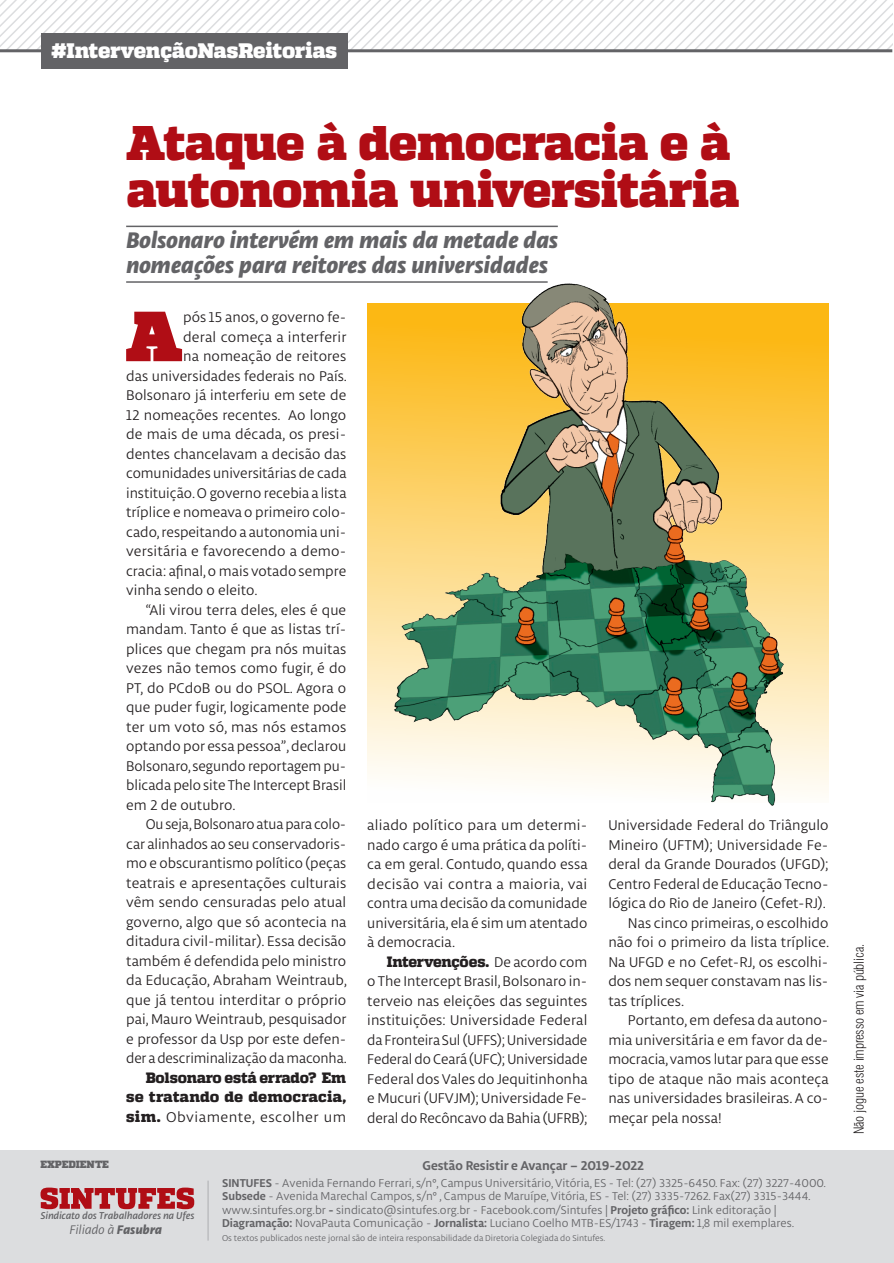
<style>
.page{position:relative;width:894px;height:1263px;background:#fff}
.page>*{position:absolute;margin:0;border:0;box-sizing:border-box;transform-origin:0 0}
._1_paragrafo{font:800 70.65px "Quadon";color:#b00d15}
.titulo_bold{font:900 48.6px/46.7px "Quadon";letter-spacing:-.015em;color:#b00d15}
.linha_fina{font:italic 800 24px/24.3px "Libertad";color:#636366}
.t1{font:900 21px "Quadon";letter-spacing:-.015em;color:#fff}
.texto{font:15px/19.5px "Libertad";color:#231f20;text-align:justify}
._1_paragrafo-2{font:15px "Libertad";color:#231f20}
.texto-2{font:800 15px/19.5px "Quadon";letter-spacing:-.01em;color:#231f20;text-align:justify}
.texto-3{font:700 13.65px "Libertad";color:#636366}
.TITULO{font:300 condensed 13.5px "Swiss 721 BT";letter-spacing:-.01em;color:#231f20}
.t2{font:italic 13.2px "Libertad";color:#636366}
.texto-4{font:12.15px/13.5px "Libertad";color:#636366}
.t3{font:italic 500 10.65px "Libertad";color:#636366}
.t4{font:900 10.5px "Quadon";letter-spacing:-.005em;color:#636366}
.texto-5{font:9.15px "Libertad";color:#636366}
.s1{font-family:"Libertad";font-weight:400}
.s2{font-family:"Quadon";font-weight:800}
.s3{font-weight:800}
.s4{font-weight:700}
</style>
<div class="page">
<div style="left:0;top:1150px;width:893px;height:113px;background:#dcdddf"></div>
<svg style="left:40px;top:1187px;width:154px;height:22px"></svg>
<hr style="left:207px;top:1180px;width:2px;height:60px;background:#bcbdc0">
<hr style="left:0;top:49px;width:891px;height:3px;background:#636366">
<div style="left:41px;top:33px;width:306px;height:36px;background:#636366"></div>
<hr style="left:126px;top:226px;width:431px;height:1px;background:#636366">
<hr style="left:126px;top:281px;width:421px;height:2px;background:#636366">
<div style="left:367px;top:303px;width:461px;height:499px;background:linear-gradient(to bottom,#fcb408,#fefefd)"></div>
<img style="left:388px;top:281px;width:419px;height:525px">
<svg style="left:0;top:0;width:893px;height:51px"></svg>
<p class="t1" style="left:51px;top:38px;width:287px">#IntervençãoNasReitorias</p>
<p class="titulo_bold" style="left:126px;top:121px;width:614px">Ataque à democracia e à autonomia universitária</p>
<p class="t4" style="left:40px;top:1158px;width:70px">EXPEDIENTE</p>
<p class="linha_fina" style="left:126px;top:227px;width:433px">Bolsonaro intervém em mais da metade das nomeações para reitores das universidades</p>
<p class="_1_paragrafo" style="left:125px;top:294px;width:59px">A</p>
<p class="_1_paragrafo-2" style="left:183px;top:308px;width:164px">pós 15 anos, o governo fe-</p>
<p class="_1_paragrafo-2" style="left:183px;top:328px;width:165px">deral começa a interferir</p>
<p class="_1_paragrafo-2" style="left:183px;top:347px;width:164px">na nomeação de reitores</p>
<p class="_1_paragrafo-2" style="left:126px;top:367px;width:222px">das universidades federais no País.</p>
<p class="_1_paragrafo-2" style="left:126px;top:386px;width:221px">Bolsonaro já interferiu em sete de</p>
<p class="_1_paragrafo-2" style="left:126px;top:406px;width:221px">12 nomeações recentes. Ao longo</p>
<p class="_1_paragrafo-2" style="left:126px;top:425px;width:221px">de mais de uma década, os presi-</p>
<p class="_1_paragrafo-2" style="left:126px;top:445px;width:221px">dentes chancelavam a decisão das</p>
<p class="_1_paragrafo-2" style="left:126px;top:464px;width:222px">comunidades universitárias de cada</p>
<p class="_1_paragrafo-2" style="left:126px;top:484px;width:222px">instituição. O governo recebia a lista</p>
<p class="_1_paragrafo-2" style="left:126px;top:503px;width:221px">tríplice e nomeava o primeiro colo-</p>
<p class="_1_paragrafo-2" style="left:126px;top:523px;width:221px">cado, respeitando a autonomia uni-</p>
<p class="_1_paragrafo-2" style="left:126px;top:542px;width:221px">versitária e favorecendo a demo-</p>
<p class="_1_paragrafo-2" style="left:126px;top:562px;width:221px">cracia: afinal, o mais votado sempre</p>
<p class="_1_paragrafo-2" style="left:126px;top:581px;width:133px">vinha sendo o eleito.</p>
<p class="texto" style="left:126px;top:600px;width:221px;text-indent:20px">“Ali virou terra deles, eles é que mandam. Tanto é que as listas trí&shy;plices que chegam pra nós muitas vezes não temos como fugir, é do PT, do PCdoB ou do PSOL. Agora o que puder fugir, logicamente pode ter um voto só, mas nós estamos optando por essa pessoa”, declarou Bolsonaro, segundo reportagem pu&shy;blicada pelo site The Intercept Brasil em 2 de outubro.</p>
<p class="texto" style="left:126px;top:814px;width:222px;text-indent:20px">Ou seja, Bolsonaro atua para colo&shy;car alinhados ao seu conservadoris&shy;mo e obscurantismo político (peças teatrais e apresentações culturais vêm sendo censuradas pelo atual governo, algo que só acontecia na ditadura civil-militar). Essa decisão também é defendida pelo ministro da Educação, Abraham Weintraub, que já tentou interditar o próprio pai, Mauro Weintraub, pesquisador e professor da Usp por este defen&shy;der a descriminalização da maconha.</p>
<p class="texto-2" style="left:126px;top:1068px;width:221px;text-indent:20px">Bolsonaro está errado? Em se tratando de democracia, sim. <span class="s1">Obviamente, escolher um</span></p>
<p class="texto" style="left:367px;top:815px;width:222px">aliado político para um determi&shy;nado cargo é uma prática da políti&shy;ca em geral. Contudo, quando essa decisão vai contra a maioria, vai contra uma decisão da comunidade universitária, ela é sim um atentado à democracia.</p>
<p class="texto" style="left:367px;top:952px;width:222px;text-indent:20px"><span class="s2">Intervenções.</span> De acordo com o The Intercept Brasil, Bolsonaro in&shy;terveio nas eleições das seguintes instituições: Universidade Federal da Fronteira Sul (UFFS); Universidade Federal do Ceará (UFC); Universidade Federal dos Vales do Jequitinhonha e Mucuri (UFVJM); Universidade Fe&shy;deral do Recôncavo da Bahia (UFRB);</p>
<p class="texto" style="left:608px;top:815px;width:221px">Universidade Federal do Triângulo Mineiro (UFTM); Universidade Fe&shy;deral da Grande Dourados (UFGD); Centro Federal de Educação Tecno&shy;lógica do Rio de Janeiro (Cefet-RJ).</p>
<p class="texto" style="left:608px;top:913px;width:222px;text-indent:20px">Nas cinco primeiras, o escolhido não foi o primeiro da lista tríplice.<br>Na UFGD e no Cefet-RJ, os escolhi&shy;dos nem sequer constavam nas lis&shy;tas tríplices.</p>
<p class="texto" style="left:608px;top:1010px;width:222px;text-indent:20px">Portanto, em defesa da autono&shy;mia universitária e em favor da de&shy;mocracia, vamos lutar para que esse tipo de ataque não mais aconteça nas universidades brasileiras. A co&shy;meçar pela nossa!</p>
<p class="texto-3" style="left:422px;top:1156px;width:223px">Gestão Resistir e Avançar – 2019-2022</p>
<p class="t3" style="left:41px;top:1208px;width:155px">Sindicato dos Trabalhadores na Ufes</p>
<p class="t2" style="left:69px;top:1221px;width:94px">Filiado à <span class="s3">Fasubra</span></p>
<p class="texto-4" style="left:222px;top:1175px;width:605px"><span class="s4">SINTUFES</span> - Avenida Fernando Ferrari, s/nº, Campus Universitário, Vitória, ES - Tel: (27) 3325-6450. Fax: (27) 3227-4000.</p>
<p class="texto-4" style="left:222px;top:1189px;width:589px"><span class="s4">Subsede</span> - Avenida Marechal Campos, s/nº , Campus de Maruípe, Vitória, ES - Tel: (27) 3335-7262. Fax(27) 3315-3444.</p>
<p class="texto-4" style="left:222px;top:1202px;width:573px">www.sintufes.org.br <span class="s4">-</span> sindicato@sintufes.org.br - Facebook.com/Sintufes | <span class="s4">Projeto gráfico:</span> Link editoração |<br><span class="s4">Diagramação:</span> NovaPauta Comunicação - <span class="s4">Jornalista:</span> Luciano Coelho MTB-ES/1743 - <span class="s4">Tiragem:</span> 1,8 mil exemplares.</p>
<p class="texto-5" style="left:222px;top:1232px;width:384px">Os textos publicados neste jornal são de inteira responsabilidade da Diretoria Colegiada do Sintufes.</p>
<p class="TITULO" style="left:850px;top:1134px;width:192px;rotate:-90deg">Não jogue este impresso em via pública.</p>
</div>
